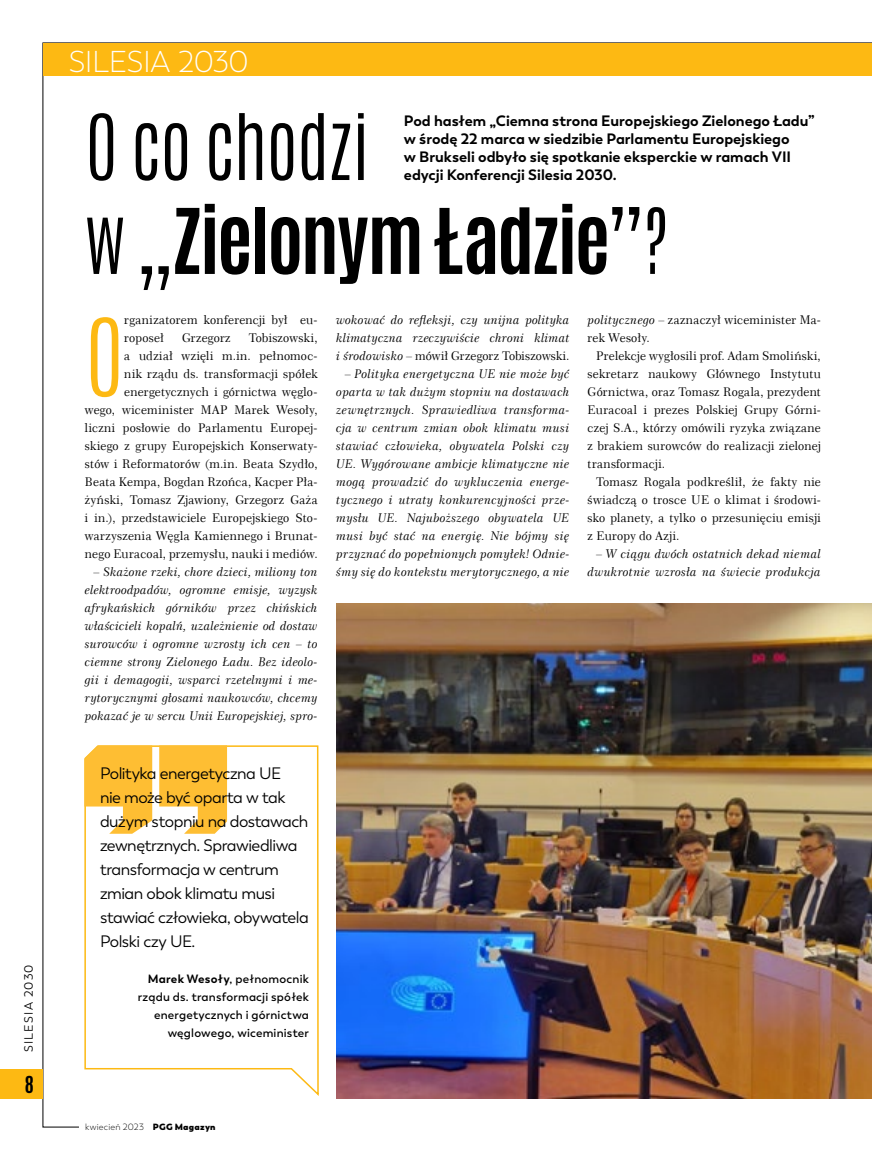
<style>
.page{position:relative;width:872px;height:1170px;background:#fff}
.page>*{position:absolute;margin:0;border:0;box-sizing:border-box;transform-origin:0 0}
.t1{font:300 90.9px "Antonio";color:#fdb913}
.t2{font:700 76.8px "Antonio";letter-spacing:-.03em;color:#000}
.t3{font:300 76.8px "Antonio";letter-spacing:-.01em;color:#000}
.t4{font:300 30px "Trenda";letter-spacing:-.015em;color:#fff}
.t5{font:700 19.5px "Antonio";color:#000}
.t6{font:16.5px/24px "Trenda";letter-spacing:-.025em;color:#000}
.t7{font:700 15px/18px "Trenda";color:#000}
.t8{font:italic 12px/18px "Century 751 EU";letter-spacing:.005em;color:#000;text-align:justify}
.t9{font:12px/18px "Century 751 EU";letter-spacing:.02em;color:#000}
.t10{font:600 12px/18px "Trenda";letter-spacing:.02em;color:#000;text-align:right}
.t11{font:12px "Trenda";letter-spacing:.1em;color:#000}
.t12{font:300 9px "Trenda";letter-spacing:.02em;color:#000}
.s1{font-weight:300}
.s2{font-style:normal}
.s3{font-style:italic}
.s4{font-weight:700}
.s5{font-weight:800}
</style>
<div class="page">
<div style="left:0;top:1069px;width:43px;height:29px;background:#fdb913"></div>
<div style="left:43px;top:43px;width:829px;height:33px;background:#fdb913"></div>
<img style="left:336px;top:603px;width:536px;height:495px">
<svg style="left:84px;top:745px;width:235px;height:351px"></svg>
<svg style="left:159px;top:745px;width:68px;height:88px"></svg>
<svg style="left:84px;top:745px;width:68px;height:88px"></svg>
<p class="t11" style="left:22px;top:1052px;width:89px;rotate:-90deg">SILESIA 2030</p>
<h3 class="t5" style="left:25px;top:1069px;width:11px">8</h3>
<h3 class="t4" style="left:69px;top:44px;width:181px">SILESIA 2030</h3>
<h2 class="t3" style="left:85px;top:92px;width:286px">O co chodzi</h2>
<p class="t7" style="left:404px;top:112px;width:412px">Pod hasłem „Ciemna strona Europejskiego Zielonego Ładu” w środę 22 marca w siedzibie Parlamentu Europejskiego<br>w Brukseli odbyło się spotkanie eksperckie w ramach VII</p>
<p class="t7" style="left:404px;top:166px;width:214px">edycji Konferencji Silesia 2030.</p>
<h2 class="t2" style="left:85px;top:183px;width:585px"><span class="s1">w „</span>Zielonym Ładzie<span class="s1">”?</span></h2>
<h1 class="t1" style="left:85px;top:292px;width:41px">O</h1>
<p class="t9" style="left:124px;top:311px;width:195px">rganizatorem konferencji był eu&shy;roposeł</p>
<p class="t8" style="left:336px;top:311px;width:235px">wokować do refleksji, czy unijna polityka klimatyczna rzeczywiście chroni klimat i środowisko <span class="s2">– mówił Grzegorz Tobiszowski.</span></p>
<p class="t8" style="left:336px;top:365px;width:235px;text-indent:9px"><span class="s2">–</span> Polityka energetyczna UE nie może być oparta w tak dużym stopniu na dostawach zewnętrznych. Sprawiedliwa transforma&shy;cja w centrum zmian obok klimatu musi stawiać człowieka, obywatela Polski czy UE. Wygórowane ambicje klimatyczne nie mogą prowadzić do wykluczenia energe&shy;tycznego i utraty konkurencyjności prze&shy;mysłu UE. Najuboższego obywatela UE musi być stać na energię. Nie bójmy się przyznać do popełnionych pomyłek! Odnie&shy;śmy się do kontekstu merytorycznego, a nie</p>
<p class="t9" style="left:587px;top:311px;width:235px"><span class="s3">politycznego</span> – zaznaczył wiceminister Ma&shy;rek Wesoły.</p>
<p class="t9" style="left:587px;top:347px;width:235px;text-align:justify;text-indent:9px">Prelekcje wygłosili prof. Adam Smoliński, sekretarz naukowy Głównego Instytutu Górnictwa, oraz Tomasz Rogala, prezydent Euracoal i prezes Polskiej Grupy Górni&shy;czej S.A., którzy omówili ryzyka związane z brakiem surowców do realizacji zielonej transformacji.</p>
<p class="t9" style="left:587px;top:473px;width:235px;text-align:justify;text-indent:9px">Tomasz Rogala podkreślił, że fakty nie świadczą o trosce UE o klimat i środowi&shy;sko planety, a tylko o przesunięciu emisji z Europy do Azji.</p>
<p class="t8" style="left:587px;top:545px;width:235px;text-align:right"><span class="s2">–</span> W ciągu dwóch ostatnich dekad niemal dwukrotnie wzrosła na świecie produkcja</p>
<p class="t9" style="left:85px;top:329px;width:234px;text-align:right">Tobiszowski,<br>a udział wzięli m.in. pełnomoc-<br>nik rządu ds. transformacji spółek energetycznych i górnictwa węglo-<br>wego, wiceminister MAP Marek Wesoły, liczni posłowie do Parlamentu Europej&shy;skiego z grupy Europejskich Konserwaty&shy;stów i Reformatorów (m.in. Beata Szydło, Beata Kempa, Bogdan Rzońca, Kacper Pła&shy;żyński, Tomasz Zjawiony, Grzegorz Gaża i in.), przedstawiciele Europejskiego Sto&shy;warzyszenia Węgla Kamiennego i Brunat&shy;nego Euracoal, przemysłu, nauki i mediów.</p>
<p class="t8" style="left:85px;top:563px;width:234px;text-indent:9px"><span class="s2">–</span> Skażone rzeki, chore dzieci, miliony ton elektroodpadów, ogromne emisje, wyzysk afrykańskich górników przez chińskich właścicieli kopalń, uzależnienie od dostaw surowców i ogromne wzrosty ich cen – to ciemne strony Zielonego Ładu. Bez ideolo&shy;gii i demagogii, wsparci rzetelnymi i me&shy;rytorycznymi głosami naukowców, chcemy pokazać je w sercu Unii Europejskiej, spro-</p>
<p class="t9" style="left:182px;top:329px;width:50px">Grzegorz</p>
<h3 class="t6" style="left:100px;top:761px;width:210px">Polityka energetyczna UE<br>nie może być oparta w tak dużym stopniu na dostawach zewnętrznych. Sprawiedliwa transformacja w centrum zmian obok klimatu musi stawiać człowieka, obywatela<br>Polski czy UE.</h3>
<p class="t10" style="left:138px;top:970px;width:173px"><span class="s4">Marek Wesoły</span>, pełnomocnik rządu ds. transformacji spółek energetycznych i górnictwa węglowego, wiceminister</p>
<p class="t12" style="left:85px;top:1121px;width:132px">kwiecień 2023 <span class="s5">PGG Magazyn</span></p>
</div>
